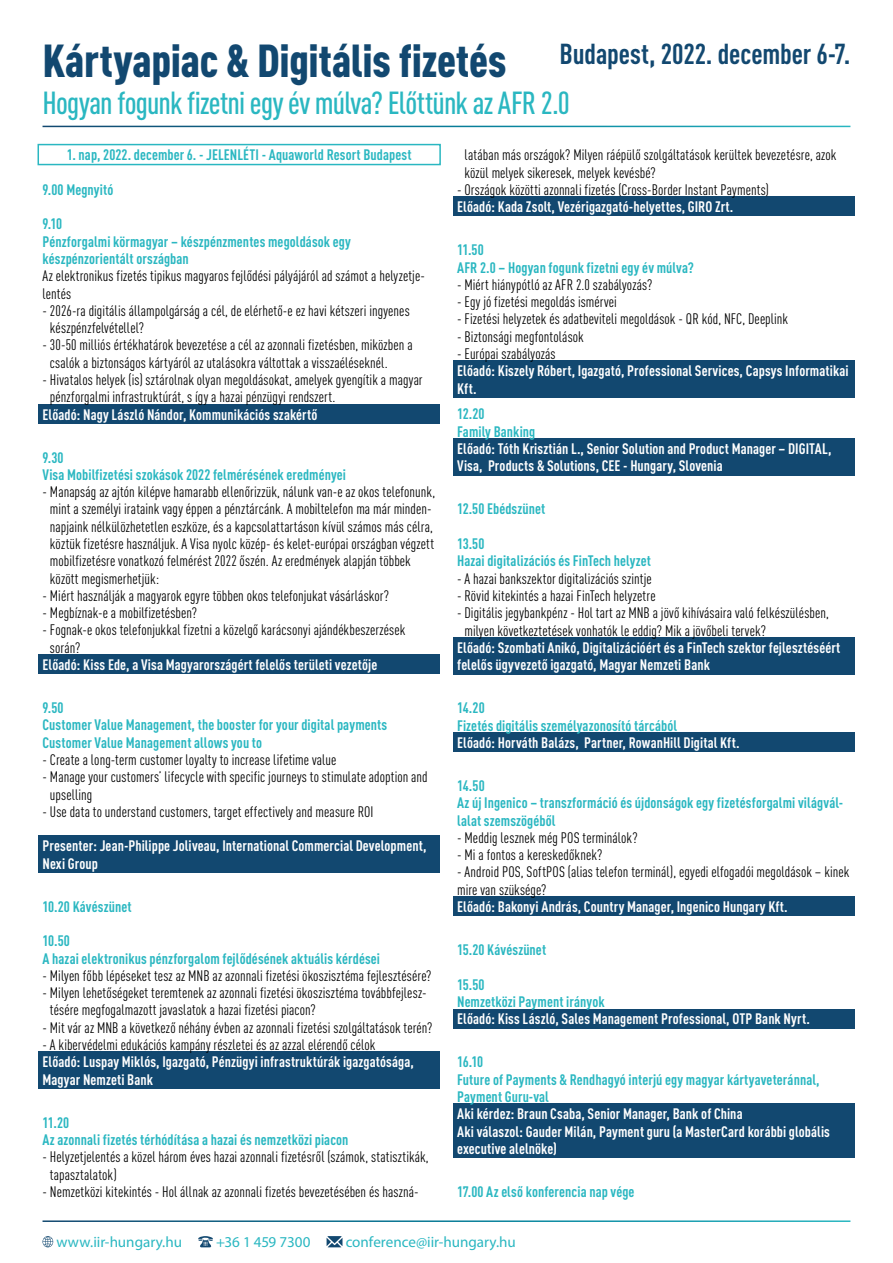
<style>
.page{position:relative;width:893px;height:1263px;background:#fff}
.page>*{position:absolute;margin:0;border:0;box-sizing:border-box;transform-origin:0 0}
.t1{font:900 condensed 45.6px "DIN Pro";letter-spacing:-.005em;color:#124870}
.t2{font:500 condensed 31.5px "DIN Pro";letter-spacing:-.02em;color:#2ab7c1}
.t3{font:700 condensed 28.5px "DIN Pro";letter-spacing:-.005em;color:#124870}
.t4{font:15.15px "Myriad Pro";color:#2ab7c1}
.t5{font:condensed 15px/17.2px "DIN Pro";letter-spacing:.01em;color:#000}
.t6{font:700 condensed 15px/17.2px "DIN Pro";letter-spacing:.005em;color:#fff}
.t7{font:700 condensed 15px/17.2px "DIN Pro";letter-spacing:.005em;color:#2ab7c1}
</style>
<div class="page">
<div style="left:38px;top:144px;width:403px;height:21px;border:2px solid #2ab7c1"></div>
<div style="left:38px;top:404px;width:402px;height:20px;background:#124870"></div>
<div style="left:38px;top:654px;width:402px;height:20px;background:#124870"></div>
<div style="left:38px;top:836px;width:402px;height:37px;background:#124870"></div>
<div style="left:38px;top:1052px;width:402px;height:37px;background:#124870"></div>
<div style="left:453px;top:196px;width:402px;height:20px;background:#124870"></div>
<div style="left:453px;top:361px;width:402px;height:37px;background:#124870"></div>
<div style="left:453px;top:438px;width:402px;height:38px;background:#124870"></div>
<div style="left:453px;top:637px;width:402px;height:37px;background:#124870"></div>
<div style="left:453px;top:732px;width:402px;height:20px;background:#124870"></div>
<div style="left:453px;top:896px;width:402px;height:20px;background:#124870"></div>
<div style="left:453px;top:1009px;width:402px;height:20px;background:#124870"></div>
<div style="left:453px;top:1104px;width:402px;height:54px;background:#124870"></div>
<svg style="left:43px;top:1236px;width:10px;height:11px"></svg>
<svg style="left:198px;top:1236px;width:15px;height:11px"></svg>
<svg style="left:327px;top:1236px;width:15px;height:11px"></svg>
<h3 class="t3" style="left:560px;top:33px;width:292px">Budapest, 2022. december 6-7.</h3>
<h1 class="t1" style="left:43px;top:26px;width:465px">Kártyapiac &amp; Digitális fizetés</h1>
<h2 class="t2" style="left:43px;top:79px;width:529px">Hogyan fogunk fizetni egy év múlva? Előttünk az AFR 2.0</h2>
<p class="t7" style="left:67px;top:145px;width:346px">1. nap, 2022. december 6. - JELENLÉTI - Aquaworld Resort Budapest</p>
<p class="t7" style="left:43px;top:180px;width:72px">9.00 Megnyitó</p>
<p class="t7" style="left:43px;top:214px;width:310px">9.10<br>Pénzforgalmi körmagyar – készpénzmentes megoldások egy készpénzorientált országban</p>
<p class="t5" style="left:43px;top:266px;width:384px">Az elektronikus fizetés tipikus magyaros fejlődési pályájáról ad számot a helyzetje&shy;lentés</p>
<p class="t5" style="left:50px;top:301px;width:361px;text-indent:-7px">- 2026-ra digitális állampolgárság a cél, de elérhető-e ez havi kétszeri ingyenes készpénzfelvétellel?</p>
<p class="t5" style="left:50px;top:335px;width:364px;text-indent:-7px">- 30-50 milliós értékhatárok bevezetése a cél az azonnali fizetésben, miközben a csalók a biztonságos kártyáról az utalásokra váltottak a visszaéléseknél.</p>
<p class="t5" style="left:50px;top:370px;width:374px;text-indent:-7px">- Hivatalos helyek (is) sztárolnak olyan megoldásokat, amelyek gyengítik a magyar pénzforgalmi infrastruktúrát, s így a hazai pénzügyi rendszert.</p>
<p class="t6" style="left:43px;top:404px;width:276px">Előadó: Nagy László Nándor, Kommunikációs szakértő</p>
<p class="t7" style="left:43px;top:447px;width:305px">9.30<br>Visa Mobilfizetési szokások 2022 felmérésének eredményei</p>
<p class="t5" style="left:50px;top:482px;width:387px;text-indent:-7px">- Manapság az ajtón kilépve hamarabb ellenőrizzük, nálunk van-e az okos telefonunk, mint a személyi irataink vagy éppen a pénztárcánk. A mobiltelefon ma már minden&shy;napjaink nélkülözhetetlen eszköze, és a kapcsolattartáson kívül számos más célra, köztük fizetésre használjuk. A Visa nyolc közép- és kelet-európai országban végzett mobilfizetésre vonatkozó felmérést 2022 őszén. Az eredmények alapján többek között megismerhetjük:</p>
<p class="t5" style="left:43px;top:586px;width:348px">- Miért használják a magyarok egyre többen okos telefonjukat vásárláskor?</p>
<p class="t5" style="left:43px;top:603px;width:156px">- Megbíznak-e a mobilfizetésben?</p>
<p class="t5" style="left:50px;top:620px;width:357px;text-indent:-7px">- Fognak-e okos telefonjukkal fizetni a közelgő karácsonyi ajándékbeszerzések során?</p>
<p class="t6" style="left:43px;top:655px;width:336px">Előadó: Kiss Ede, a Visa Magyarországért felelős területi vezetője</p>
<p class="t7" style="left:43px;top:698px;width:346px">9.50<br>Customer Value Management, the booster for your digital payments<br>Customer Value Management allows you to</p>
<p class="t5" style="left:43px;top:750px;width:295px">- Create a long-term customer loyalty to increase lifetime value</p>
<p class="t5" style="left:50px;top:767px;width:379px;text-indent:-7px">- Manage your customers’ lifecycle with specific journeys to stimulate adoption and upselling</p>
<p class="t5" style="left:43px;top:802px;width:333px">- Use data to understand customers, target effectively and measure ROI</p>
<p class="t6" style="left:43px;top:836px;width:385px">Presenter: Jean-Philippe Joliveau, International Commercial Development,<br>Nexi Group</p>
<p class="t7" style="left:43px;top:896px;width:91px">10.20 Kávészünet</p>
<p class="t7" style="left:43px;top:931px;width:339px">10.50<br>A hazai elektronikus pénzforgalom fejlődésének aktuális kérdései</p>
<p class="t5" style="left:43px;top:966px;width:391px">- Milyen főbb lépéseket tesz az MNB az azonnali fizetési ökoszisztéma fejlesztésére?</p>
<p class="t5" style="left:50px;top:983px;width:378px;text-indent:-7px">- Milyen lehetőségeket teremtenek az azonnali fizetési ökoszisztéma továbbfejlesz&shy;tésére megfogalmazott javaslatok a hazai fizetési piacon?</p>
<p class="t5" style="left:43px;top:1018px;width:391px">- Mit vár az MNB a következő néhány évben az azonnali fizetési szolgáltatások terén?</p>
<p class="t5" style="left:43px;top:1035px;width:335px">- A kibervédelmi edukációs kampány részletei és az azzal elérendő célok</p>
<p class="t6" style="left:43px;top:1052px;width:373px">Előadó: Luspay Miklós, Igazgató, Pénzügyi infrastruktúrák igazgatósága,<br>Magyar Nemzeti Bank</p>
<p class="t7" style="left:43px;top:1112px;width:307px">11.20<br>Az azonnali fizetés térhódítása a hazai és nemzetközi piacon</p>
<p class="t5" style="left:50px;top:1147px;width:380px;text-indent:-7px">- Helyzetjelentés a közel három éves hazai azonnali fizetésről (számok, statisztikák, tapasztalatok)</p>
<p class="t5" style="left:43px;top:1182px;width:378px">- Nemzetközi kitekintés - Hol állnak az azonnali fizetés bevezetésében és haszná-</p>
<p class="t5" style="left:465px;top:145px;width:373px">latában más országok? Milyen ráépülő szolgáltatások kerültek bevezetésre, azok közül melyek sikeresek, melyek kevésbé?</p>
<p class="t5" style="left:457px;top:180px;width:313px">- Országok közötti azonnali fizetés (Cross-Border Instant Payments)</p>
<p class="t6" style="left:457px;top:197px;width:278px">Előadó: Kada Zsolt, Vezérigazgató-helyettes, GIRO Zrt.</p>
<p class="t7" style="left:457px;top:240px;width:238px">11.50<br>AFR 2.0 – Hogyan fogunk fizetni egy év múlva?</p>
<p class="t5" style="left:457px;top:275px;width:197px">- Miért hiánypótló az AFR 2.0 szabályozás?</p>
<p class="t5" style="left:457px;top:292px;width:161px">- Egy jó fizetési megoldás ismérvei</p>
<p class="t5" style="left:457px;top:309px;width:332px">- Fizetési helyzetek és adatbeviteli megoldások - QR kód, NFC, Deeplink</p>
<p class="t5" style="left:457px;top:327px;width:128px">- Biztonsági megfontolások</p>
<p class="t5" style="left:457px;top:344px;width:100px">- Európai szabályozás</p>
<p class="t6" style="left:457px;top:361px;width:393px">Előadó: Kiszely Róbert, Igazgató, Professional Services, Capsys Informatikai<br>Kft.</p>
<p class="t7" style="left:457px;top:404px;width:80px">12.20<br>Family Banking</p>
<p class="t6" style="left:457px;top:439px;width:376px">Előadó: Tóth Krisztián L., Senior Solution and Product Manager – DIGITAL,<br>Visa, Products &amp; Solutions, CEE - Hungary, Slovenia</p>
<p class="t7" style="left:457px;top:499px;width:90px">12.50 Ebédszünet</p>
<p class="t7" style="left:457px;top:534px;width:195px">13.50<br>Hazai digitalizációs és FinTech helyzet</p>
<p class="t5" style="left:457px;top:569px;width:196px">- A hazai bankszektor digitalizációs szintje</p>
<p class="t5" style="left:457px;top:586px;width:200px">- Rövid kitekintés a hazai FinTech helyzetre</p>
<p class="t5" style="left:465px;top:603px;width:366px;text-indent:-7px">- Digitális jegybankpénz - Hol tart az MNB a jövő kihívásaira való felkészülésben, milyen következtetések vonhatók le eddig? Mik a jövőbeli tervek?</p>
<p class="t6" style="left:457px;top:637px;width:385px">Előadó: Szombati Anikó, Digitalizációért és a FinTech szektor fejlesztéséért felelős ügyvezető igazgató, Magyar Nemzeti Bank</p>
<p class="t7" style="left:457px;top:698px;width:222px">14.20<br>Fizetés digitális személyazonosító tárcából</p>
<p class="t6" style="left:457px;top:732px;width:284px">Előadó: Horváth Balázs, Partner, RowanHill Digital Kft.</p>
<p class="t7" style="left:457px;top:776px;width:388px">14.50<br>Az új Ingenico – transzformáció és újdonságok egy fizetésforgalmi világvál&shy;lalat szemszögéből</p>
<p class="t5" style="left:457px;top:828px;width:182px">- Meddig lesznek még POS terminálok?</p>
<p class="t5" style="left:457px;top:845px;width:147px">- Mi a fontos a kereskedőknek?</p>
<p class="t5" style="left:457px;top:862px;width:394px">- Android POS, SoftPOS (alias telefon terminál), egyedi elfogadói megoldások – kinek mire van szüksége?</p>
<p class="t6" style="left:457px;top:897px;width:332px">Előadó: Bakonyi András, Country Manager, Ingenico Hungary Kft.</p>
<p class="t7" style="left:457px;top:940px;width:91px">15.20 Kávészünet</p>
<p class="t7" style="left:457px;top:974px;width:149px">15.50<br>Nemzetközi Payment irányok</p>
<p class="t6" style="left:457px;top:1009px;width:354px">Előadó: Kiss László, Sales Management Professional, OTP Bank Nyrt.</p>
<p class="t7" style="left:457px;top:1052px;width:364px">16.10<br>Future of Payments &amp; Rendhagyó interjú egy magyar kártyaveteránnal,<br>Payment Guru-val</p>
<p class="t6" style="left:457px;top:1104px;width:374px">Aki kérdez: Braun Csaba, Senior Manager, Bank of China<br>Aki válaszol: Gauder Milán, Payment guru (a MasterCard korábbi globális executive alelnöke)</p>
<p class="t7" style="left:457px;top:1182px;width:179px">17.00 Az első konferencia nap vége</p>
<p class="t4" style="left:56px;top:1233px;width:127px">www.iir-hungary.hu</p>
<p class="t4" style="left:216px;top:1233px;width:96px">+36 1 459 7300</p>
<p class="t4" style="left:346px;top:1233px;width:172px">conference@iir-hungary.hu</p>
</div>
